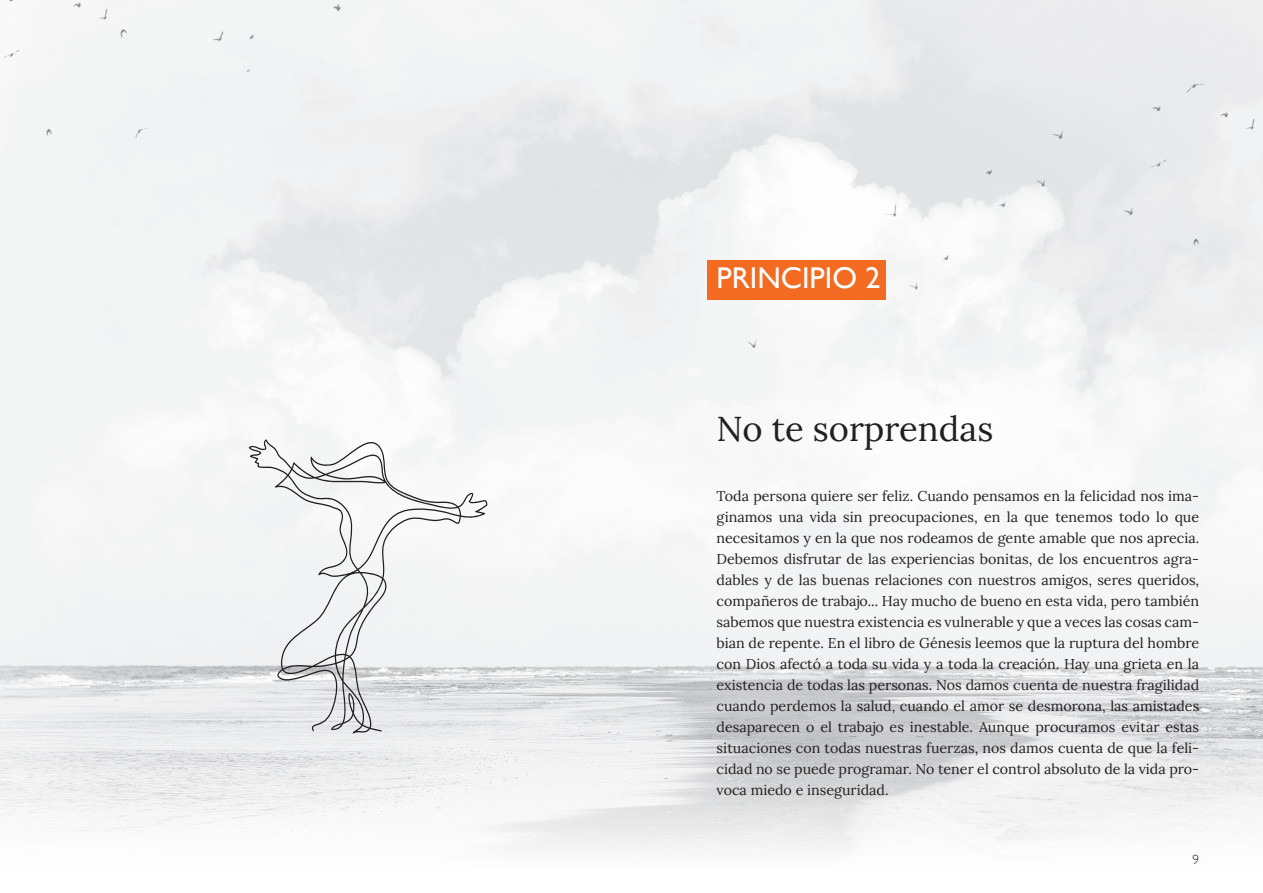
<style>
.page{position:relative;width:1263px;height:893px;background:#fff}
.page>*{position:absolute;margin:0;border:0;box-sizing:border-box;transform-origin:0 0}
.kop{font:34.5px "Lora";color:#231f20}
.principe{font:30px "Gill Sans";color:#fff}
.plat{font:14.25px/21px "Lora";color:#231f20;text-align:justify}
.t1{font:300 13.5px "Gill Sans";color:#231f20}
</style>
<div class="page">
<img style="left:0;top:0;width:1263px;height:853px">
<div style="left:707px;top:260px;width:179px;height:40px;background:#f36a21"></div>
<svg style="left:249px;top:439px;width:239px;height:295px;fill:#f2f3f4"></svg>
<p class="principe" style="left:716px;top:261px;width:165px">PRINCIPIO 2</p>
<p class="kop" style="left:716px;top:403px;width:278px">No te sorprendas</p>
<p class="plat" style="left:716px;top:484px;width:484px">Toda persona quiere ser feliz. Cuando pensamos en la felicidad nos ima&shy;ginamos una vida sin preocupaciones, en la que tenemos todo lo que necesitamos y en la que nos rodeamos de gente amable que nos aprecia.<br>Debemos disfrutar de las experiencias bonitas, de los encuentros agra&shy;dables y de las buenas relaciones con nuestros amigos, seres queridos, compañeros de trabajo... Hay mucho de bueno en esta vida, pero también sabemos que nuestra existencia es vulnerable y que a veces las cosas cam&shy;bian de repente. En el libro de Génesis leemos que la ruptura del hombre con Dios afectó a toda su vida y a toda la creación. Hay una grieta en la existencia de todas las personas. Nos damos cuenta de nuestra fragilidad cuando perdemos la salud, cuando el amor se desmorona, las amistades desaparecen o el trabajo es inestable. Aunque procuramos evitar estas situaciones con todas nuestras fuerzas, nos damos cuenta de que la feli&shy;cidad no se puede programar. No tener el control absoluto de la vida pro&shy;voca miedo e inseguridad.</p>
<p class="t1" style="left:1192px;top:849px;width:8px">9</p>
</div>
